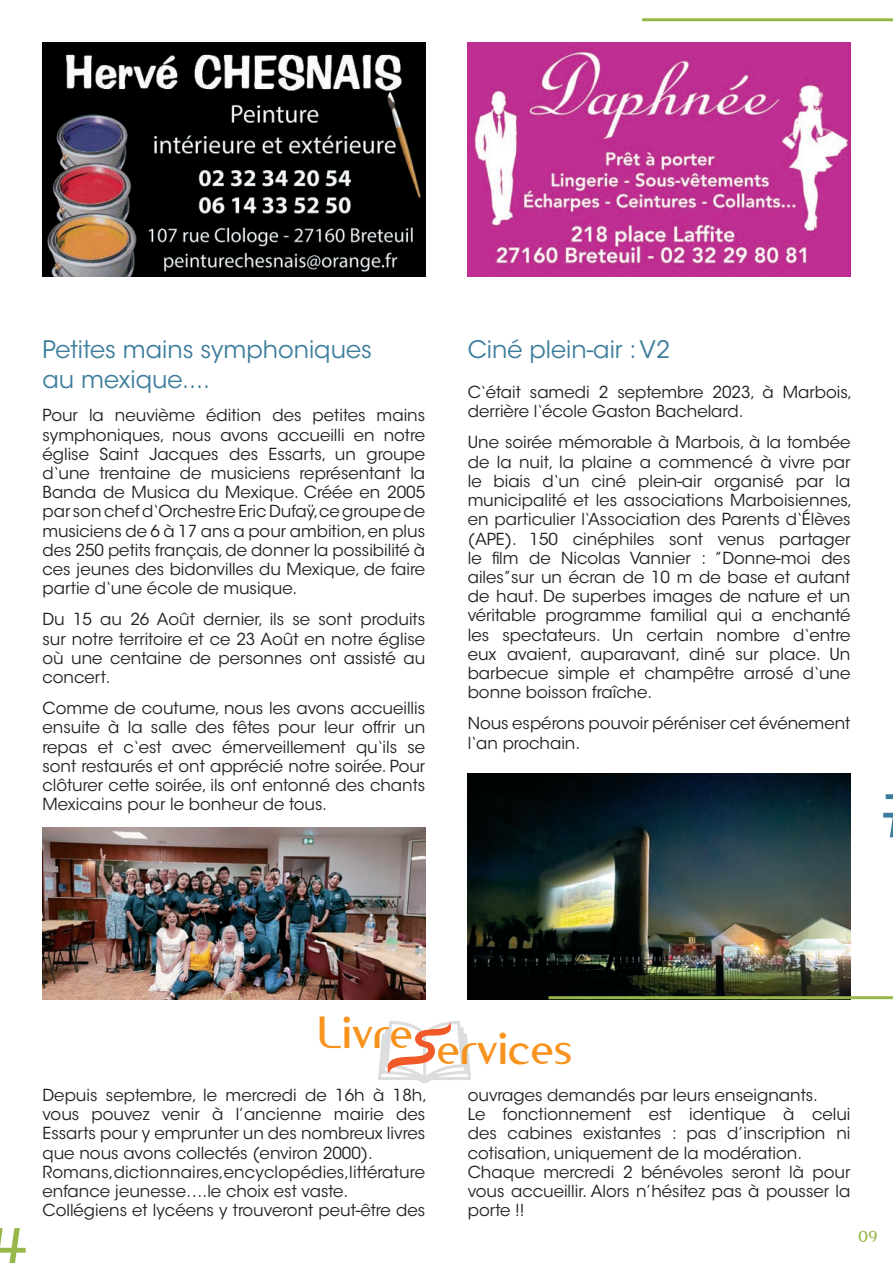
<style>
.page{position:relative;width:893px;height:1263px;background:#fff}
.page>*{position:absolute;margin:0;border:0;box-sizing:border-box;transform-origin:0 0}
.t1{font:300 90px "Frutiger LT Std";color:#97b74a}
.t2{font:42px "Amerika Sans";color:#f7931d}
.t3{font:24px "ITC Avant Garde Std";color:#3c7d9c}
.t4{font:16.5px/19.2px "ITC Avant Garde Std";color:#231f20;text-align:justify}
.t5{font:15px "Amerika Sans";color:#97b74a}
</style>
<div class="page">
<hr style="left:642px;top:18px;width:251px;height:3px;background:#97b74a">
<img style="left:43px;top:43px;width:382px;height:233px">
<img style="left:468px;top:774px;width:382px;height:225px">
<img style="left:43px;top:827px;width:382px;height:172px">
<img style="left:468px;top:43px;width:382px;height:233px">
<svg style="left:378px;top:1021px;width:93px;height:62px"></svg>
<hr style="left:549px;top:996px;width:344px;height:3px;background:#97b74a">
<p class="t3" style="left:43px;top:334px;width:331px">Petites mains symphoniques</p>
<p class="t3" style="left:43px;top:364px;width:169px">au mexique....</p>
<p class="t4" style="left:43px;top:406px;width:384px">Pour la neuvième édition des petites mains symphoniques, nous avons accueilli en notre église Saint Jacques des Essarts, un groupe d‘une trentaine de musiciens représentant la Banda de Musica du Mexique. Créée en 2005 par son chef d‘Orchestre Eric Dufaÿ,ce groupe de musiciens de 6 à 17 ans a pour ambition, en plus des 250 petits français, de donner la possibilité à ces jeunes des bidonvilles du Mexique, de faire partie d‘une école de musique.</p>
<p class="t4" style="left:43px;top:610px;width:384px">Du 15 au 26 Août dernier, ils se sont produits sur notre territoire et ce 23 Août en notre église où une centaine de personnes ont assisté au concert.</p>
<p class="t4" style="left:43px;top:699px;width:384px">Comme de coutume, nous les avons accueillis ensuite à la salle des fêtes pour leur offrir un repas et c‘est avec émerveillement qu‘ils se sont restaurés et ont apprécié notre soirée. Pour clôturer cette soirée, ils ont entonné des chants Mexicains pour le bonheur de tous.</p>
<p class="t3" style="left:468px;top:334px;width:204px">Ciné plein-air : V2</p>
<p class="t4" style="left:468px;top:383px;width:386px">C‘était samedi 2 septembre 2023, à Marbois, derrière l‘école Gaston Bachelard.</p>
<p class="t4" style="left:468px;top:433px;width:386px;text-align:left">Une soirée mémorable à Marbois, à la tombée de la nuit, la plaine a commencé à vivre par le biais d‘un ciné plein-air organisé par la municipalité et les associations Marboisiennes, en particulier l‘Association des Parents d‘Élèves (APE). 150 cinéphiles sont venus partager le film de Nicolas Vannier : ”Donne-moi des ailes”sur un écran de 10 m de base et autant de haut. De superbes images de nature et un véritable programme familial qui a enchanté les spectateurs. Un certain nombre d‘entre eux avaient, auparavant, diné sur place. Un barbecue simple et champêtre arrosé d‘une bonne boisson fraîche.</p>
<p class="t4" style="left:468px;top:714px;width:384px">Nous espérons pouvoir péréniser cet événement l‘an prochain.</p>
<h1 class="t1" style="left:-21px;top:1209px;width:52px">#</h1>
<p class="t2" style="left:317px;top:1022px;width:256px">Livre ervices</p>
<p class="t4" style="left:43px;top:1086px;width:386px">Depuis septembre, le mercredi de 16h à 18h, vous pouvez venir à l’ancienne mairie des Essarts pour y emprunter un des nombreux livres que nous avons collectés (environ 2000).</p>
<p class="t4" style="left:43px;top:1162px;width:384px">Romans,dictionnaires,encyclopédies,littérature enfance jeunesse….le choix est vaste.</p>
<p class="t4" style="left:43px;top:1201px;width:384px">Collégiens et lycéens y trouveront peut-être des</p>
<p class="t4" style="left:468px;top:1086px;width:352px">ouvrages demandés par leurs enseignants.</p>
<p class="t4" style="left:468px;top:1105px;width:384px">Le fonctionnement est identique à celui des cabines existantes : pas d’inscription ni cotisation, uniquement de la modération.</p>
<p class="t4" style="left:468px;top:1162px;width:384px">Chaque mercredi 2 bénévoles seront là pour vous accueillir. Alors n’hésitez pas à pousser la porte !!</p>
<p class="t5" style="left:858px;top:1227px;width:21px">09</p>
</div>
